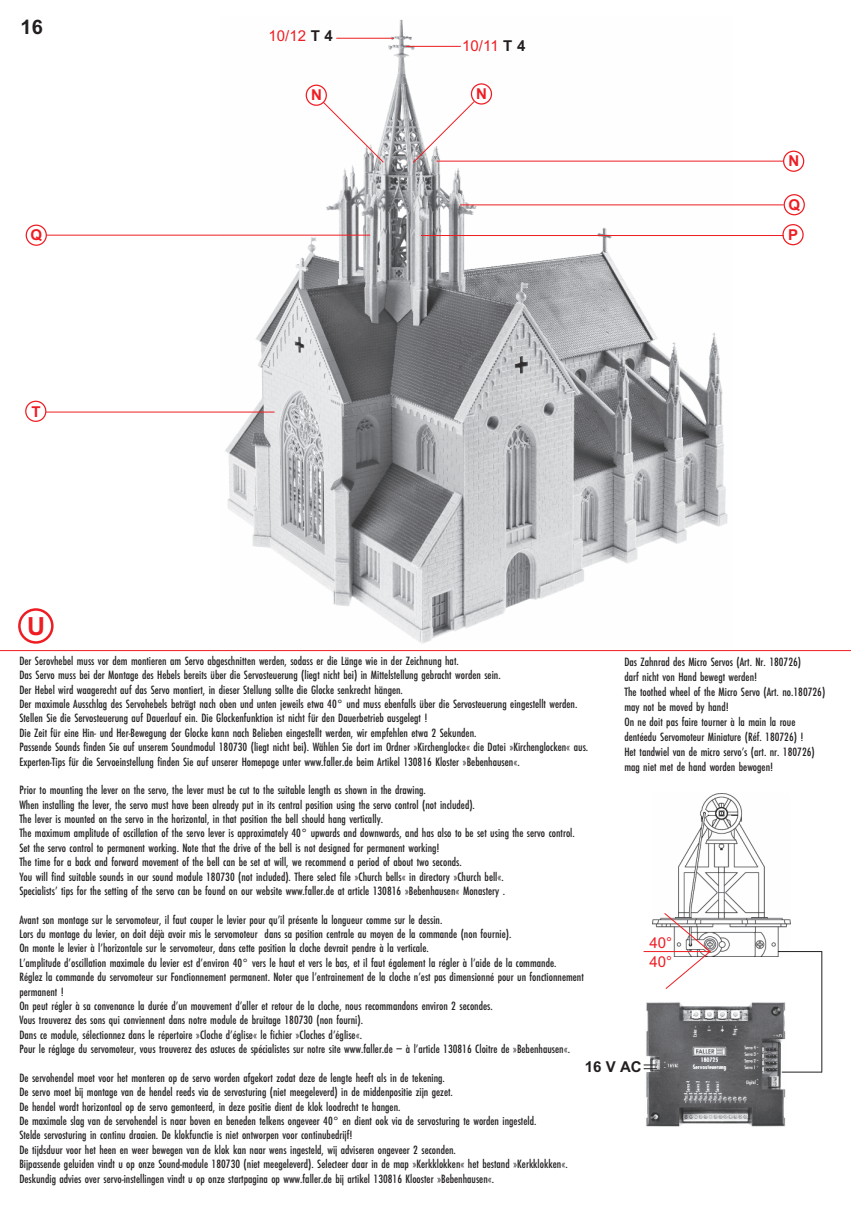
<style>
.page{position:relative;width:851px;height:1205px;background:#fff}
.page>*{position:absolute;margin:0;border:0;box-sizing:border-box;transform-origin:0 0}
.t1{font:700 25px "Arial";color:#ee1d23}
.t2{font:700 20px "Arial";color:#231f20}
.t3{font:15px "Arial";color:#ee1d23}
.t4{font:700 15px "Arial";color:#ee1d23}
.t5{font:700 15px "Arial";color:#231f20}
.t6{font:12.5px/14.4px "Futura EF Medium Con";color:#231f20}
.s1{font-weight:700;color:#231f20}
</style>
<div class="page">
<img style="left:221px;top:19px;width:511px;height:625px">
<img style="left:644px;top:1002px;width:142px;height:125px">
<img style="left:652px;top:793px;width:138px;height:163px">
<hr style="left:0;top:650px;width:850px;height:1px;background:#ee1d23">
<svg style="left:18px;top:608px;width:36px;height:36px"></svg>
<hr style="left:336px;top:38px;width:58px;height:1px;background:#ee1d23">
<hr style="left:46px;top:412px;width:228px;height:1px;background:#ee1d23">
<hr style="left:643px;top:951px;width:67px;height:1px;background:#ee1d23">
<hr style="left:777px;top:951px;width:45px;height:1px;background:#231f20">
<hr style="left:821px;top:951px;width:1px;height:121px;background:#231f20">
<hr style="left:781px;top:1072px;width:40px;height:1px;background:#231f20">
<svg style="left:643px;top:1064px;width:13px;height:5px"></svg>
<svg style="left:663px;top:912px;width:48px;height:77px"></svg>
<hr style="left:46px;top:235px;width:324px;height:1px;background:#ee1d23">
<hr style="left:405px;top:46px;width:56px;height:1px;background:#ee1d23">
<hr style="left:460px;top:205px;width:323px;height:1px;background:#ee1d23">
<hr style="left:436px;top:161px;width:347px;height:1px;background:#ee1d23">
<hr style="left:421px;top:235px;width:362px;height:1px;background:#ee1d23">
<svg style="left:305px;top:85px;width:79px;height:78px"></svg>
<svg style="left:412px;top:83px;width:80px;height:80px"></svg>
<svg style="left:782px;top:151px;width:22px;height:21px"></svg>
<svg style="left:783px;top:194px;width:21px;height:21px"></svg>
<svg style="left:26px;top:225px;width:21px;height:21px"></svg>
<svg style="left:782px;top:224px;width:21px;height:21px"></svg>
<svg style="left:25px;top:401px;width:21px;height:21px"></svg>
<h2 class="t2" style="left:21px;top:16px;width:24px">16</h2>
<p class="t3" style="left:268px;top:27px;width:66px">10/12 <span class="s1">T 4</span></p>
<p class="t3" style="left:462px;top:37px;width:65px">10/11 <span class="s1">T 4</span></p>
<p class="t4" style="left:311px;top:86px;width:12px">N</p>
<p class="t4" style="left:476px;top:85px;width:12px">N</p>
<p class="t4" style="left:788px;top:152px;width:12px">N</p>
<p class="t4" style="left:788px;top:196px;width:13px">Q</p>
<p class="t4" style="left:31px;top:226px;width:13px">Q</p>
<p class="t4" style="left:788px;top:226px;width:12px">P</p>
<p class="t4" style="left:31px;top:403px;width:11px">T</p>
<h1 class="t1" style="left:27px;top:611px;width:20px">U</h1>
<p class="t6" style="left:19px;top:654px;width:570px">Der Serovhebel muss vor dem montieren am Servo abgeschnitten werden, sodass er die Länge wie in der Zeichnung hat.<br>Das Servo muss bei der Montage des Hebels bereits über die Servosteuerung (liegt nicht bei) in Mittelstellung gebracht worden sein.<br>Der Hebel wird waagerecht auf das Servo montiert, in dieser Stellung sollte die Glocke senkrecht hängen.<br>Der maximale Ausschlag des Servohebels beträgt nach oben und unten jeweils etwa 40° und muss ebenfalls über die Servosteuerung eingestellt werden.<br>Stellen Sie die Servosteuerung auf Dauerlauf ein. Die Glockenfunktion ist nicht für den Dauerbetrieb ausgelegt !<br>Die Zeit für eine Hin- und Her-Bewegung der Glocke kann nach Belieben eingestellt werden, wir empfehlen etwa 2 Sekunden.<br>Passende Sounds finden Sie auf unserem Soundmodul 180730 (liegt nicht bei). Wählen Sie dort im Ordner »Kirchenglocke« die Datei »Kirchenglocken« aus.<br>Experten-Tips für die Servoeinstellung finden Sie auf unserer Homepage unter www.faller.de beim Artikel 130816 Kloster »Bebenhausen«.</p>
<p class="t6" style="left:19px;top:784px;width:557px">Prior to mounting the lever on the servo, the lever must be cut to the suitable length as shown in the drawing.<br>When installing the lever, the servo must have been already put in its central position using the servo control (not included).<br>The lever is mounted on the servo in the horizontal, in that position the bell should hang vertically.<br>The maximum amplitude of oscillation of the servo lever is approximately 40° upwards and downwards, and has also to be set using the servo control.<br>Set the servo control to permanent working. Note that the drive of the bell is not designed for permanent working!<br>The time for a back and forward movement of the bell can be set at will, we recommend a period of about two seconds.<br>You will find suitable sounds in our sound module 180730 (not included). There select file »Church bells« in directory »Church bell«.<br>Specialists’ tips for the setting of the servo can be found on our website www.faller.de at article 130816 »Bebenhausen« Monastery .</p>
<p class="t6" style="left:19px;top:913px;width:566px">Avant son montage sur le servomoteur, il faut couper le levier pour qu’il présente la longueur comme sur le dessin.<br>Lors du montage du levier, on doit déjà avoir mis le servomoteur dans sa position centrale au moyen de la commande (non fournie).<br>On monte le levier à l’horizontale sur le servomoteur, dans cette position la cloche devrait pendre à la verticale.<br>L’amplitude d’oscillation maximale du levier est d’environ 40° vers le haut et vers le bas, et il faut également la régler à l’aide de la commande.<br>Réglez la commande du servomoteur sur Fonctionnement permanent. Noter que l’entrainement de la cloche n’est pas dimensionné pour un fonctionnement permanent !<br>On peut régler à sa convenance la durée d’un mouvement d’aller et retour de la cloche, nous recommandons environ 2 secondes.<br>Vous trouverez des sons qui conviennent dans notre module de bruitage 180730 (non fourni).<br>Dans ce module, sélectionnez dans le répertoire »Cloche d’église« le fichier »Cloches d’église«.<br>Pour le réglage du servomoteur, vous trouverez des astuces de spécialistes sur notre site www.faller.de – à l’article 130816 Cloitre de »Bebenhausen«.</p>
<p class="t6" style="left:19px;top:1071px;width:550px">De servohendel moet voor het monteren op de servo worden afgekort zodat deze de lengte heeft als in de tekening.<br>De servo moet bij montage van de hendel reeds via de servosturing (niet meegeleverd) in de middenpositie zijn gezet.<br>De hendel wordt horizontaal op de servo gemonteerd, in deze positie dient de klok loodrecht te hangen.<br>De maximale slag van de servohendel is naar boven en beneden telkens ongeveer 40° en dient ook via de servosturing te worden ingesteld.<br>Stelde servosturing in continu draaien. De klokfunctie is niet ontworpen voor continubedrijf!<br>De tijdsduur voor het heen en weer bewegen van de klok kan naar wens ingesteld, wij adviseren ongeveer 2 seconden.<br>Bijpassende geluiden vindt u op onze Sound-module 180730 (niet meegeleverd). Selecteer daar in de map »Kerkklokken« het bestand »Kerkklokken«.<br>Deskundig advies over servo-instellingen vindt u op onze startpagina op www.faller.de bij artikel 130816 Klooster »Bebenhausen«.</p>
<p class="t6" style="left:624px;top:655px;width:202px;line-height:15px">Das Zahnrad des Micro Servos (Art. Nr. 180726)<br>darf nicht von Hand bewegt werden!<br>The toothed wheel of the Micro Servo (Art. no.180726) may not be moved by hand!<br>On ne doit pas faire tourner à la main la roue dentéedu Servomoteur Miniature (Réf. 180726) !<br>Het tandwiel van de micro servo’s (art. nr. 180726) mag niet met de hand worden bewogen!</p>
<p class="t3" style="left:649px;top:934px;width:24px">40°</p>
<p class="t3" style="left:649px;top:952px;width:24px">40°</p>
<p class="t5" style="left:584px;top:1058px;width:58px">16 V AC</p>
</div>
